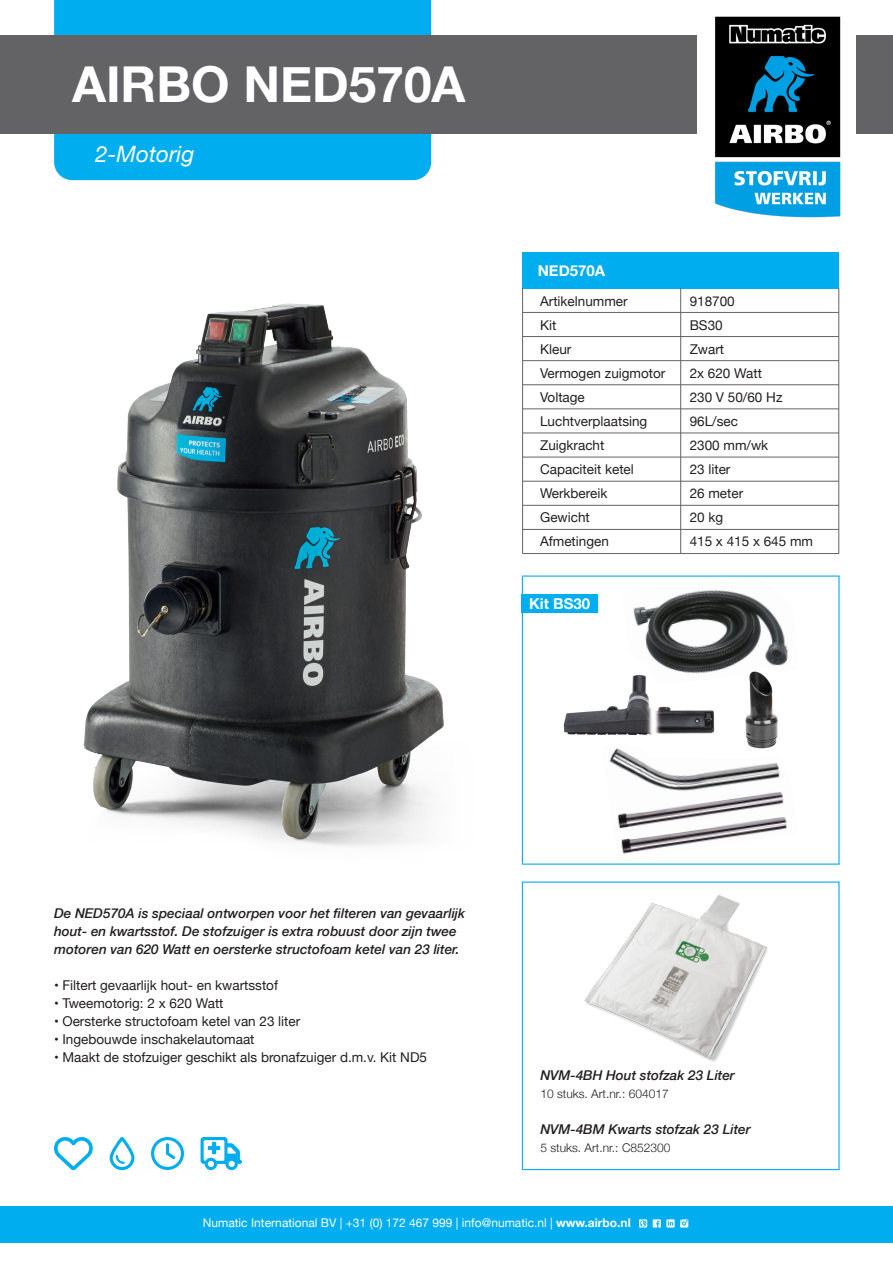
<style>
.page{position:relative;width:893px;height:1263px;background:#fff}
.page>*{position:absolute;margin:0;border:0;box-sizing:border-box;transform-origin:0 0}
.t1{font:700 49.5px "Helvetica Neue";color:#fff}
.Sub_header{font:italic 22.5px "Helvetica Neue";color:#fff}
.Tussenkopje_kader{font:700 15px "Helvetica Neue";color:#fff}
.Inleiding{font:italic 500 13.5px "Helvetica Neue";color:#231f20}
.Broodtekst_kader{font:13.5px "Helvetica Neue";color:#231f20}
.Broodtekst{font:13.5px "Helvetica Neue";color:#231f20}
.t2{font:12px "Helvetica Neue";color:#fff}
.Artikel_nr{font:300 12px "Helvetica Neue";color:#231f20}
.s1{font-weight:700}
</style>
<div class="page">
<div style="left:522px;top:252px;width:317px;height:36px;background:#00aeef"></div>
<hr style="left:522px;top:288px;width:1px;height:266px;background:#636366">
<hr style="left:680px;top:288px;width:1px;height:266px;background:#636366">
<hr style="left:838px;top:288px;width:1px;height:266px;background:#636366">
<hr style="left:523px;top:312px;width:316px;height:1px;background:#636366">
<hr style="left:523px;top:336px;width:316px;height:1px;background:#636366">
<hr style="left:523px;top:360px;width:316px;height:1px;background:#636366">
<hr style="left:523px;top:384px;width:316px;height:1px;background:#636366">
<hr style="left:523px;top:409px;width:316px;height:1px;background:#636366">
<hr style="left:523px;top:433px;width:316px;height:1px;background:#636366">
<hr style="left:523px;top:457px;width:316px;height:1px;background:#636366">
<hr style="left:523px;top:481px;width:316px;height:1px;background:#636366">
<hr style="left:523px;top:505px;width:316px;height:1px;background:#636366">
<hr style="left:523px;top:529px;width:316px;height:1px;background:#636366">
<hr style="left:523px;top:553px;width:316px;height:1px;background:#636366">
<div style="left:522px;top:594px;width:76px;height:18px;background:#00aeef"></div>
<div style="left:54px;top:0;width:377px;height:180px;background:#00aeef"></div>
<div style="left:0;top:35px;width:697px;height:98px;background:#636366"></div>
<div style="left:857px;top:35px;width:36px;height:98px;background:#636366"></div>
<img style="left:715px;top:16px;width:126px;height:202px">
<div style="left:0;top:1206px;width:893px;height:36px;background:#00aeef"></div>
<svg style="left:639px;top:1219px;width:8px;height:8px"></svg>
<svg style="left:653px;top:1219px;width:35px;height:8px"></svg>
<svg style="left:54px;top:1137px;width:39px;height:33px"></svg>
<svg style="left:151px;top:1137px;width:33px;height:33px"></svg>
<svg style="left:110px;top:1137px;width:24px;height:33px"></svg>
<svg style="left:201px;top:1137px;width:41px;height:33px"></svg>
<div style="left:522px;top:881px;width:317px;height:289px;background:#fff;border:1px solid #00aeef"></div>
<img style="left:609px;top:748px;width:178px;height:106px">
<img style="left:733px;top:685px;width:48px;height:66px">
<img style="left:563px;top:685px;width:152px;height:50px">
<img style="left:632px;top:590px;width:156px;height:95px">
<img style="left:584px;top:895px;width:184px;height:167px">
<img style="left:83px;top:303px;width:361px;height:544px">
<p class="t1" style="left:72px;top:45px;width:395px">AIRBO NED570A</p>
<p class="Sub_header" style="left:95px;top:138px;width:101px">2-Motorig</p>
<p class="Tussenkopje_kader" style="left:538px;top:259px;width:69px">NED570A</p>
<p class="Broodtekst_kader" style="left:540px;top:291px;width:89px">Artikelnummer</p>
<p class="Broodtekst_kader" style="left:540px;top:315px;width:18px">Kit</p>
<p class="Broodtekst_kader" style="left:540px;top:339px;width:33px">Kleur</p>
<p class="Broodtekst_kader" style="left:540px;top:363px;width:127px">Vermogen zuigmotor</p>
<p class="Broodtekst_kader" style="left:540px;top:387px;width:46px">Voltage</p>
<p class="Broodtekst_kader" style="left:540px;top:411px;width:109px">Luchtverplaatsing</p>
<p class="Broodtekst_kader" style="left:540px;top:435px;width:66px">Zuigkracht</p>
<p class="Broodtekst_kader" style="left:540px;top:459px;width:95px">Capaciteit ketel</p>
<p class="Broodtekst_kader" style="left:540px;top:483px;width:69px">Werkbereik</p>
<p class="Broodtekst_kader" style="left:540px;top:507px;width:51px">Gewicht</p>
<p class="Broodtekst_kader" style="left:540px;top:531px;width:70px">Afmetingen</p>
<p class="Tussenkopje_kader" style="left:529px;top:592px;width:63px">Kit BS30</p>
<p class="Broodtekst_kader" style="left:690px;top:291px;width:47px">918700</p>
<p class="Broodtekst_kader" style="left:690px;top:315px;width:35px">BS30</p>
<p class="Broodtekst_kader" style="left:690px;top:339px;width:36px">Zwart</p>
<p class="Broodtekst_kader" style="left:690px;top:363px;width:74px">2x 620 Watt</p>
<p class="Broodtekst_kader" style="left:690px;top:387px;width:94px">230 V 50/60 Hz</p>
<p class="Broodtekst_kader" style="left:690px;top:411px;width:50px">96L/sec</p>
<p class="Broodtekst_kader" style="left:690px;top:435px;width:80px">2300 mm/wk</p>
<p class="Broodtekst_kader" style="left:690px;top:459px;width:42px">23 liter</p>
<p class="Broodtekst_kader" style="left:690px;top:483px;width:55px">26 meter</p>
<p class="Broodtekst_kader" style="left:690px;top:507px;width:35px">20 kg</p>
<p class="Broodtekst_kader" style="left:690px;top:531px;width:125px">415 x 415 x 645 mm</p>
<p class="Inleiding" style="left:54px;top:902px;width:413px">De NED570A is speciaal ontworpen voor het filteren van gevaarlijk</p>
<p class="Inleiding" style="left:54px;top:920px;width:404px">hout- en kwartsstof. De stofzuiger is extra robuust door zijn twee</p>
<p class="Inleiding" style="left:54px;top:938px;width:407px">motoren van 620 Watt en oersterke structofoam ketel van 23 liter.</p>
<p class="Broodtekst" style="left:54px;top:975px;width:225px">• Filtert gevaarlijk hout- en kwartsstof</p>
<p class="Broodtekst" style="left:54px;top:993px;width:171px">• Tweemotorig: 2 x 620 Watt</p>
<p class="Broodtekst" style="left:54px;top:1011px;width:248px">• Oersterke structofoam ketel van 23 liter</p>
<p class="Broodtekst" style="left:54px;top:1029px;width:202px">• Ingebouwde inschakelautomaat</p>
<p class="Broodtekst" style="left:54px;top:1047px;width:375px">• Maakt de stofzuiger geschikt als bronafzuiger d.m.v. Kit ND5</p>
<p class="Inleiding" style="left:540px;top:1064px;width:196px">NVM-4BH Hout stofzak 23 Liter</p>
<p class="Artikel_nr" style="left:540px;top:1084px;width:130px">10 stuks. Art.nr.: 604017</p>
<p class="Inleiding" style="left:540px;top:1118px;width:212px">NVM-4BM Kwarts stofzak 23 Liter</p>
<p class="Artikel_nr" style="left:540px;top:1138px;width:132px">5 stuks. Art.nr.: C852300</p>
<p class="t2" style="left:203px;top:1214px;width:429px">Numatic International BV | +31 (0) 172 467 999 | info@numatic.nl | <span class="s1">www.airbo.nl</span></p>
</div>
